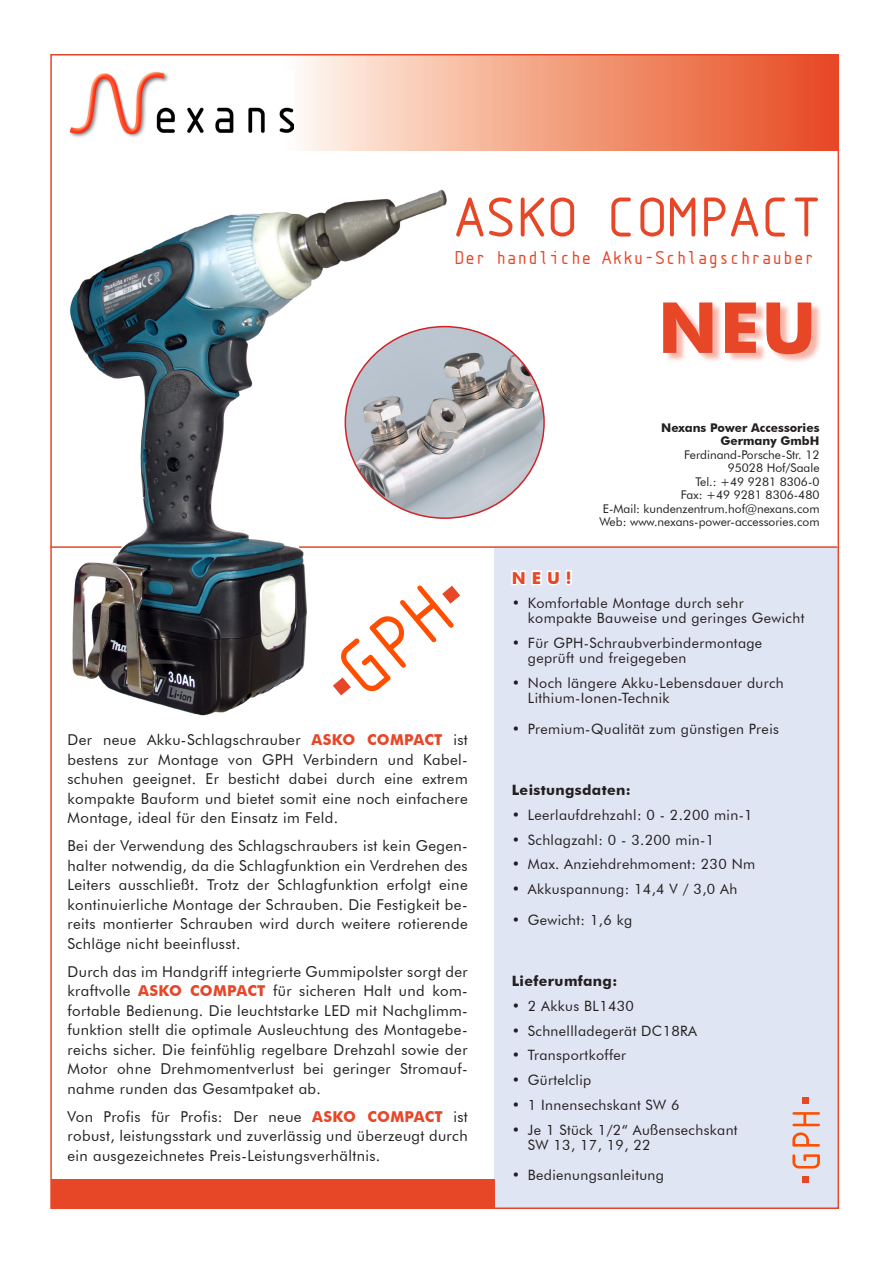
<style>
.page{position:relative;width:893px;height:1263px;background:#fff}
.page>*{position:absolute;margin:0;border:0;box-sizing:border-box;transform-origin:0 0}
.t1{font:700 70.5px "Futura ABT";color:#e74627}
.t2{font:58.5px "Isonormneu";letter-spacing:-.02em;color:#e74627}
.t3{font:19.5px "Isonormneu";color:#e74627}
.t4{font:700 16.5px "Futura ABT";color:#e74627}
.t5{font:15px/19.5px "Futura ABT";letter-spacing:.025em;color:#231f20;text-align:justify}
.t6{font:14.25px/15px "Futura ABT";letter-spacing:.025em;color:#231f20}
.t7{font:700 14.25px "Futura ABT";letter-spacing:.025em;color:#231f20}
.t8{font:12px/13.5px "Futura ABT";color:#231f20;text-align:right}
.t9{font:700 12px/13.5px "Futura ABT";color:#231f20;text-align:right}
.s1{font-weight:700;color:#e74627}
</style>
<div class="page">
<div style="left:282px;top:54px;width:557px;height:97px;background:linear-gradient(to right,#fffbef,#e7471a)"></div>
<img style="left:69px;top:70px;width:224px;height:68px">
<div style="left:495px;top:547px;width:344px;height:662px;background:#e0e5f3"></div>
<div style="left:51px;top:1179px;width:443px;height:28px;background:#e74627"></div>
<img style="left:70px;top:189px;width:380px;height:527px">
<img style="left:345px;top:327px;width:199px;height:191px">
<svg style="left:333px;top:585px;width:127px;height:110px"></svg>
<div style="left:802px;top:1176px;width:7px;height:6px;background:#e74627"></div>
<svg style="left:802px;top:1097px;width:6px;height:6px"></svg>
<svg style="left:792px;top:1154px;width:28px;height:14px"></svg>
<svg style="left:792px;top:1132px;width:28px;height:14px"></svg>
<svg style="left:792px;top:1112px;width:28px;height:14px"></svg>
<hr style="left:299px;top:546px;width:538px;height:2px;background:#e74627">
<svg style="left:511px;top:570px;width:61px;height:16px"></svg>
<div style="left:665px;top:303px;width:157px;height:61px;background:#e74627;opacity:.4"></div>
<hr style="left:50px;top:546px;width:72px;height:2px;background:#e74627">
<h2 class="t2" style="left:454px;top:187px;width:370px">ASKO COMPACT</h2>
<h3 class="t3" style="left:454px;top:247px;width:362px">Der handliche Akku-Schlagschrauber</h3>
<h1 class="t1" style="left:658px;top:285px;width:160px">NEU</h1>
<p class="t5" style="left:68px;top:730px;width:402px">Der neue Akku-Schlagschrauber <span class="s1">ASKO COMPACT</span> ist bestens zur Montage von GPH Verbindern und Kabel&shy;schuhen geeignet. Er besticht dabei durch eine extrem kompakte Bauform und bietet somit eine noch einfachere Montage, ideal für den Einsatz im Feld.</p>
<p class="t5" style="left:68px;top:836px;width:402px">Bei der Verwendung des Schlagschraubers ist kein Gegen&shy;halter notwendig, da die Schlagfunktion ein Verdrehen des Leiters ausschließt. Trotz der Schlagfunktion erfolgt eine kontinuierliche Montage der Schrauben. Die Festigkeit be&shy;reits montierter Schrauben wird durch weitere rotierende Schläge nicht beeinflusst.</p>
<p class="t5" style="left:67px;top:961px;width:402px">Durch das im Handgriff integrierte Gummipolster sorgt der kraftvolle <span class="s1">ASKO COMPACT</span> für sicheren Halt und kom&shy;fortable Bedienung. Die leuchtstarke LED mit Nachglimm&shy;funktion stellt die optimale Ausleuchtung des Montagebe&shy;reichs sicher. Die feinfühlig regelbare Drehzahl sowie der Motor ohne Drehmomentverlust bei geringer Stromauf&shy;nahme runden das Gesamtpaket ab.</p>
<p class="t5" style="left:67px;top:1106px;width:402px">Von Profis für Profis: Der neue <span class="s1">ASKO COMPACT</span> ist robust, leistungsstark und zuverlässig und überzeugt durch ein ausgezeichnetes Preis-Leistungsverhältnis.</p>
<p class="t9" style="left:661px;top:420px;width:160px">Nexans Power Accessories<br>Germany GmbH</p>
<p class="t8" style="left:599px;top:447px;width:222px">Ferdinand-Porsche-Str. 12<br>95028 Hof/Saale<br>Tel.: +49 9281 8306-0<br>Fax: +49 9281 8306-480<br>E-Mail: kundenzentrum.hof@nexans.com<br>Web: www.nexans-power-accessories.com</p>
<p class="t4" style="left:512px;top:568px;width:61px">N E U !</p>
<p class="t6" style="left:528px;top:596px;width:278px;text-indent:-16px">• Komfortable Montage durch sehr kompakte Bauweise und geringes Gewicht</p>
<p class="t6" style="left:528px;top:635px;width:236px;text-indent:-16px">• Für GPH-Schraubverbindermontage geprüft und freigegeben</p>
<p class="t6" style="left:528px;top:675px;width:257px;text-indent:-16px">• Noch längere Akku-Lebensdauer durch<br>Lithium-Ionen-Technik</p>
<p class="t6" style="left:512px;top:721px;width:269px">• Premium-Qualität zum günstigen Preis</p>
<p class="t7" style="left:512px;top:781px;width:120px">Leistungsdaten:</p>
<p class="t6" style="left:512px;top:807px;width:242px">• Leerlaufdrehzahl: 0 - 2.200 min-1</p>
<p class="t6" style="left:512px;top:832px;width:204px">• Schlagzahl: 0 - 3.200 min-1</p>
<p class="t6" style="left:512px;top:857px;width:245px">• Max. Anziehdrehmoment: 230 Nm</p>
<p class="t6" style="left:512px;top:881px;width:227px">• Akkuspannung: 14,4 V / 3,0 Ah</p>
<p class="t6" style="left:512px;top:912px;width:122px">• Gewicht: 1,6 kg</p>
<p class="t7" style="left:512px;top:972px;width:107px">Lieferumfang:</p>
<p class="t6" style="left:512px;top:998px;width:124px">• 2 Akkus BL1430</p>
<p class="t6" style="left:512px;top:1023px;width:187px">• Schnellladegerät DC18RA</p>
<p class="t6" style="left:512px;top:1048px;width:116px">• Transportkoffer</p>
<p class="t6" style="left:512px;top:1072px;width:81px">• Gürtelclip</p>
<p class="t6" style="left:512px;top:1097px;width:169px">• 1 Innensechskant SW 6</p>
<p class="t6" style="left:528px;top:1122px;width:211px;text-indent:-16px">• Je 1 Stück 1/2“ Außensechskant<br>SW 13, 17, 19, 22</p>
<p class="t6" style="left:512px;top:1167px;width:154px">• Bedienungsanleitung</p>
</div>
